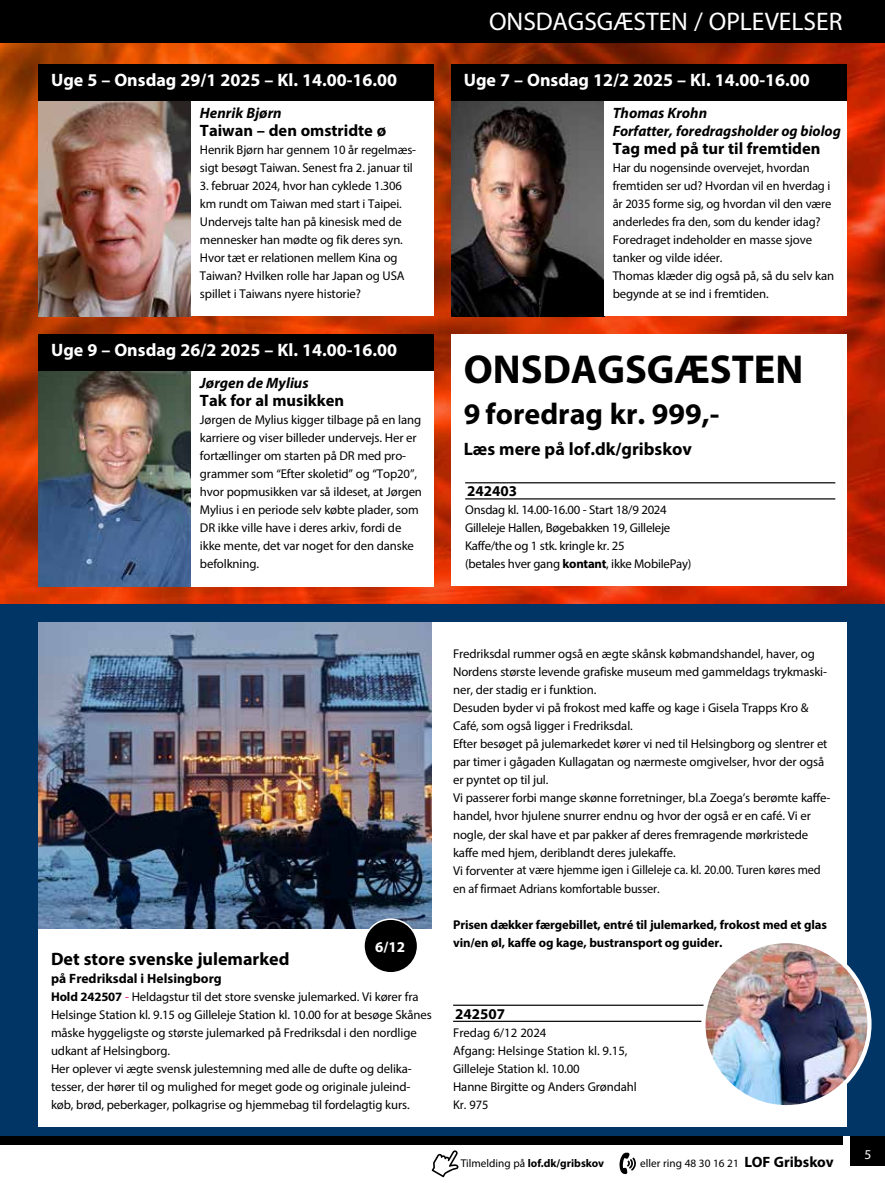
<style>
.page{position:relative;width:885px;height:1183px;background:#fff}
.page>*{position:absolute;margin:0;border:0;box-sizing:border-box;transform-origin:0 0}
.t1{font:700 40.5px "Myriad Pro";color:#000}
.t2{font:700 30px "Myriad Pro";color:#000}
.t3{font:25.5px "Myriad Pro";color:#fff}
.t4{font:700 18px "Myriad Pro";color:#fff}
.t5{font:700 18px "Myriad Pro";color:#000}
.t6{font:700 16.5px "Myriad Pro";color:#000}
.t7{font:italic 700 15px/18px "Myriad Pro";color:#000}
.t8{font:700 15px "Myriad Pro";color:#000}
.t9{font:700 15px "Myriad Pro";color:#fff}
.t10{font:700 13.5px "Myriad Pro";color:#000}
.t11{font:13.5px "Myriad Pro";color:#fff}
.t12{font:12.75px/18px "Myriad Pro";letter-spacing:-.01em;color:#000}
.t13{font:700 12.75px/18px "Myriad Pro";letter-spacing:-.01em;color:#000}
.t14{font:11.25px "Myriad Pro";color:#000}
.t15{font:700 11.25px "Myriad Pro";color:#000}
.s1{font-weight:700}
.s2{color:#e6007d}
.s3{font-weight:400}
.s4{font-weight:700;font-size:15px}
</style>
<div class="page">
<img style="left:0;top:43px;width:884px;height:561px">
<img style="left:38px;top:100px;width:153px;height:216px">
<img style="left:451px;top:100px;width:153px;height:216px">
<div style="left:191px;top:96px;width:243px;height:220px;background:#fff"></div>
<div style="left:604px;top:96px;width:242px;height:220px;background:#fff"></div>
<div style="left:38px;top:64px;width:396px;height:36px;background:#000"></div>
<div style="left:451px;top:64px;width:395px;height:36px;background:#000"></div>
<div style="left:0;top:0;width:884px;height:43px;background:#000"></div>
<div style="left:850px;top:1135px;width:34px;height:30px;background:#000"></div>
<svg style="left:431px;top:1150px;width:27px;height:26px"></svg>
<svg style="left:619px;top:1152px;width:17px;height:21px"></svg>
<div style="left:0;top:1135px;width:842px;height:9px;background:#000"></div>
<div style="left:451px;top:334px;width:395px;height:252px;background:#fff"></div>
<hr style="left:465px;top:482px;width:370px;height:1px;background:#000">
<hr style="left:465px;top:498px;width:370px;height:1px;background:#000">
<div style="left:0;top:604px;width:884px;height:531px;background:#003565"></div>
<img style="left:38px;top:371px;width:153px;height:215px">
<div style="left:191px;top:371px;width:243px;height:215px;background:#fff"></div>
<div style="left:38px;top:334px;width:396px;height:37px;background:#000"></div>
<div style="left:38px;top:622px;width:808px;height:504px;background:#fff"></div>
<hr style="left:453px;top:1004px;width:380px;height:1px;background:#000">
<hr style="left:453px;top:1020px;width:380px;height:1px;background:#000">
<img style="left:38px;top:622px;width:394px;height:306px">
<img style="left:703px;top:940px;width:166px;height:166px;border-radius:83px">
<div style="left:701px;top:938px;width:170px;height:170px;border:4px solid #fff;border-radius:50%"></div>
<div style="left:364px;top:918px;width:53px;height:54px;background:#000;border-radius:50%"></div>
<div style="left:363px;top:918px;width:55px;height:55px;border:2px solid #fff;border-radius:50%"></div>
<h3 class="t3" style="left:489px;top:5px;width:355px">ONSDAGSGÆSTEN / OPLEVELSER</h3>
<h3 class="t4" style="left:51px;top:68px;width:347px">Uge 5 – Onsdag 29/1 2025 – Kl. 14.00-16.00</h3>
<h3 class="t4" style="left:463px;top:68px;width:347px">Uge 7 – Onsdag 12/2 2025 – Kl. 14.00-16.00</h3>
<p class="t7" style="left:200px;top:103px;width:83px">Henrik Bjørn</p>
<p class="t6" style="left:200px;top:119px;width:188px">Taiwan – den omstridte ø</p>
<p class="t12" style="left:200px;top:140px;width:217px">Henrik Bjørn har gennem 10 år regelmæs&shy;sigt besøgt Taiwan. Senest fra 2. januar til</p>
<p class="t12" style="left:200px;top:176px;width:206px">3. februar 2024, hvor han cyklede 1.306 km rundt om Taiwan med start i Taipei.<br>Undervejs talte han på kinesisk med de mennesker han mødte og fik deres syn.<br>Hvor tæt er relationen mellem Kina og Taiwan? Hvilken rolle har Japan og USA spillet i Taiwans nyere historie?</p>
<h3 class="t4" style="left:51px;top:338px;width:347px">Uge 9 – Onsdag 26/2 2025 – Kl. 14.00-16.00</h3>
<p class="t7" style="left:200px;top:373px;width:110px">Jørgen de Mylius</p>
<p class="t6" style="left:200px;top:389px;width:146px">Tak for al musikken</p>
<p class="t12" style="left:200px;top:410px;width:223px">Jørgen de Mylius kigger tilbage på en lang karriere og viser billeder undervejs. Her er fortællinger om starten på DR med pro&shy;grammer som “Efter skoletid” og “Top20”, hvor popmusikken var så ildeset, at Jørgen Mylius i en periode selv købte plader, som DR ikke ville have i deres arkiv, fordi de ikke mente, det var noget for den danske befolkning.</p>
<p class="t7" style="left:612px;top:103px;width:230px">Thomas Krohn<br>Forfatter, foredragsholder og biolog</p>
<p class="t6" style="left:612px;top:137px;width:209px">Tag med på tur til fremtiden</p>
<p class="t12" style="left:612px;top:158px;width:223px">Har du nogensinde overvejet, hvordan fremtiden ser ud? Hvordan vil en hverdag i år 2035 forme sig, og hvordan vil den være anderledes fra den, som du kender idag?<br>Foredraget indeholder en masse sjove tanker og vilde idéer.<br>Thomas klæder dig også på, så du selv kan begynde at se ind i fremtiden.</p>
<h1 class="t1" style="left:463px;top:343px;width:341px">ONSDAGSGÆSTEN</h1>
<h2 class="t2" style="left:463px;top:394px;width:257px">9 foredrag kr. 999,-</h2>
<h3 class="t5" style="left:463px;top:437px;width:230px">Læs mere på lof.dk/gribskov</h3>
<p class="t8" style="left:467px;top:481px;width:51px">242403</p>
<p class="t12" style="left:465px;top:500px;width:228px">Onsdag kl. 14.00-16.00 - Start 18/9 2024<br>Gilleleje Hallen, Bøgebakken 19, Gilleleje Kaffe/the og 1 stk. kringle kr. 25<br>(betales hver gang <span class="s1">kontant</span>, ikke MobilePay)</p>
<h3 class="t5" style="left:51px;top:946px;width:240px">Det store svenske julemarked</h3>
<p class="t10" style="left:51px;top:968px;width:172px">på Fredriksdal i Helsingborg</p>
<p class="t9" style="left:375px;top:936px;width:31px">6/12</p>
<p class="t12" style="left:51px;top:986px;width:382px"><span class="s1">Hold 242507</span> <span class="s2">-</span> Heldagstur til det store svenske julemarked. Vi kører fra Helsinge Station kl. 9.15 og Gilleleje Station kl. 10.00 for at besøge Skånes måske hyggeligste og største julemarked på Fredriksdal i den nordlige udkant af Helsingborg.<br>Her oplever vi ægte svensk julestemning med alle de dufte og delika&shy;tesser, der hører til og mulighed for meget gode og originale juleind&shy;køb, brød, peberkager, polkagrise og hjemmebag til fordelagtig kurs.</p>
<p class="t12" style="left:453px;top:644px;width:378px">Fredriksdal rummer også en ægte skånsk købmandshandel, haver, og Nordens største levende grafiske museum med gammeldags trykmaski&shy;ner, der stadig er i funktion.<br>Desuden byder vi på frokost med kaffe og kage i Gisela Trapps Kro &amp; Café, som også ligger i Fredriksdal.<br>Efter besøget på julemarkedet kører vi ned til Helsingborg og slentrer et par timer i gågaden Kullagatan og nærmeste omgivelser, hvor der også er pyntet op til jul.<br>Vi passerer forbi mange skønne forretninger, bl.a Zoega’s berømte kaffe&shy;handel, hvor hjulene snurrer endnu og hvor der også er en café. Vi er nogle, der skal have et par pakker af deres fremragende mørkristede kaffe med hjem, deriblandt deres julekaffe.<br>Vi forventer at være hjemme igen i Gilleleje ca. kl. 20.00. Turen køres med en af firmaet Adrians komfortable busser.</p>
<p class="t13" style="left:453px;top:914px;width:375px">Prisen dækker færgebillet, entré til julemarked, frokost med et glas vin/en øl, kaffe og kage, bustransport og guider.</p>
<p class="t8" style="left:455px;top:1003px;width:51px">242507</p>
<p class="t12" style="left:453px;top:1022px;width:185px">Fredag 6/12 2024<br>Afgang: Helsinge Station kl. 9.15,<br>Gilleleje Station kl. 10.00<br>Hanne Birgitte og Anders Grøndahl<br>Kr. 975</p>
<p class="t15" style="left:461px;top:1155px;width:145px"><span class="s3">Tilmelding på</span> lof.dk/gribskov</p>
<p class="t14" style="left:640px;top:1156px;width:195px">eller ring 48 30 16 21 <span class="s4">LOF Gribskov</span></p>
<p class="t11" style="left:864px;top:1145px;width:8px">5</p>
</div>
